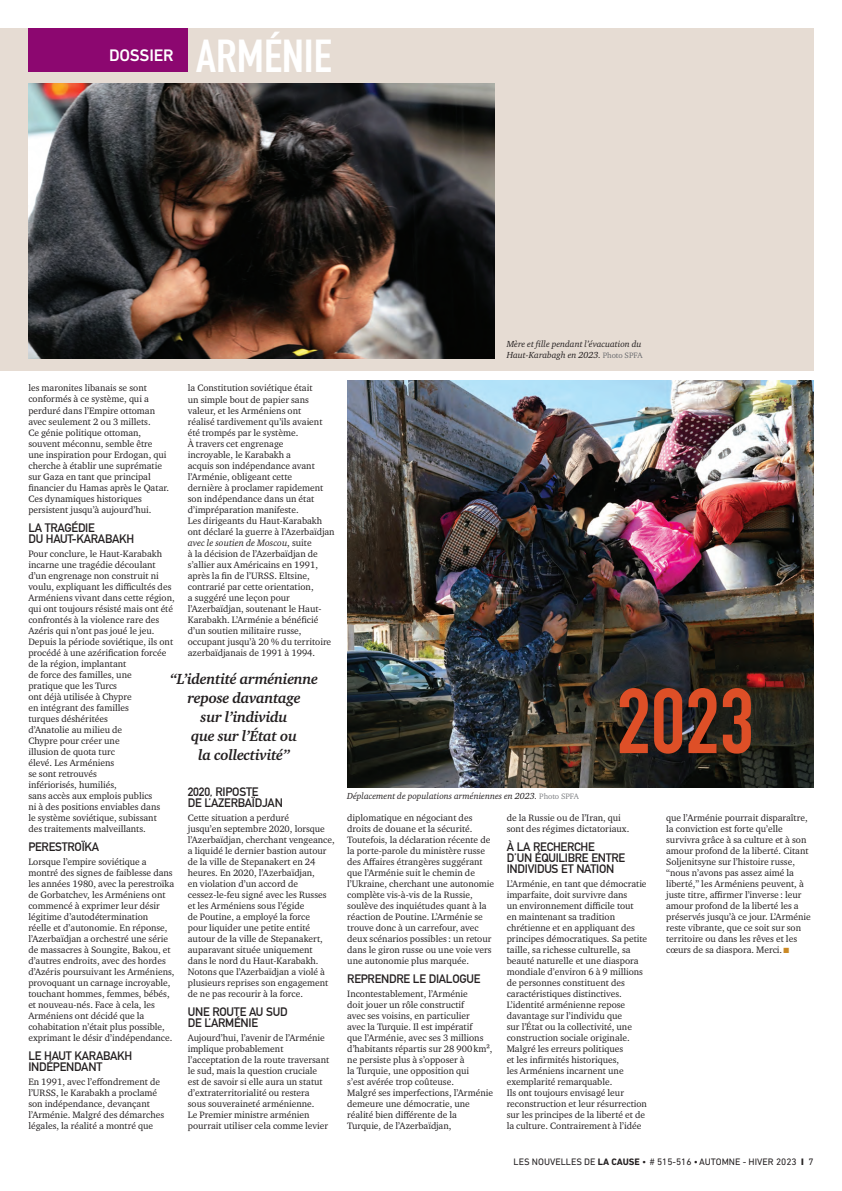
<style>
.page{position:relative;width:842px;height:1191px;background:#fff}
.page>*{position:absolute;margin:0;border:0;box-sizing:border-box;transform-origin:0 0}
.t1{font:700 90.6px "DIN Condensed";color:#de4f27}
.t2{font:700 45.5px "DIN Condensed";color:#fff;scale:1.07 1}
.t3{font:500 17px "DIN Next LT Pro";letter-spacing:-.015em;color:#fff}
.t4{font:italic 700 15px/19px "Charter ITC Std";letter-spacing:-.02em;color:#231f20;text-align:center}
.t5{font:700 12px/11px "DIN Alternate";letter-spacing:-.02em;color:#231f20}
.t6{font:9.5px/11px "Charter ITC Std";color:#231f20}
.t7{font:9.5px "DIN Next LT Pro";color:#231f20}
.t8{font:italic 9px/11px "Charter ITC Std";color:#231f20}
.s1{font-style:italic}
.s2{font-style:normal;font-size:8px;color:#6c6d70}
.s3{font-style:normal;font-size:8px;color:#808285}
.s4{color:#cb8a26}
.s5{font-weight:700}
.s6{font-weight:800}
</style>
<div class="page">
<div style="left:0;top:28px;width:814px;height:343px;background:#e6dcd3"></div>
<div style="left:28px;top:28px;width:160px;height:44px;background:#8c0770"></div>
<img style="left:28px;top:83px;width:467px;height:275px">
<img style="left:347px;top:380px;width:467px;height:407px">
<h3 class="t3" style="left:109px;top:46px;width:66px">DOSSIER</h3>
<h2 class="t2" style="left:196px;top:25px;width:128px">ARMÉNIE</h2>
<p class="t6" style="left:28px;top:382px;width:142px">les maronites libanais se sont conformés à ce système, qui a perduré dans l’Empire ottoman avec seulement 2 ou 3 millets.<br>Ce génie politique ottoman, souvent méconnu, semble être une inspiration pour Erdogan, qui cherche à établir une suprématie sur Gaza en tant que principal financier du Hamas après le Qatar.<br>Ces dynamiques historiques persistent jusqu’à aujourd’hui.</p>
<p class="t5" style="left:28px;top:521px;width:107px">LA TRAGÉDIE<br>DU HAUT-KARABAKH</p>
<p class="t6" style="left:28px;top:547px;width:148px">Pour conclure, le Haut-Karabakh incarne une tragédie découlant d’un engrenage non construit ni voulu, expliquant les difficultés des<br>Arméniens vivant dans cette région, qui ont toujours résisté mais ont été confrontés à la violence rare des<br>Azéris qui n’ont pas joué le jeu.<br>Depuis la période soviétique, ils ont procédé à une azérification forcée de la région, implantant<br>de force des familles, une<br>pratique que les Turcs<br>ont déjà utilisée à Chypre<br>en intégrant des familles<br>turques déshéritées<br>d’Anatolie au milieu de<br>Chypre pour créer une<br>illusion de quota turc<br>élevé. Les Arméniens<br>se sont retrouvés<br>infériorisés, humiliés,<br>sans accès aux emplois publics<br>ni à des positions enviables dans<br>le système soviétique, subissant<br>des traitements malveillants.</p>
<p class="t5" style="left:28px;top:840px;width:72px">PERESTROÏKA</p>
<p class="t6" style="left:28px;top:855px;width:148px">Lorsque l’empire soviétique a montré des signes de faiblesse dans les années 1980, avec la perestroïka de Gorbatchev, les Arméniens ont commencé à exprimer leur désir légitime d’autodétermination<br>réelle et d’autonomie. En réponse, l’Azerbaïdjan a orchestré une série de massacres à Soungite, Bakou, et d’autres endroits, avec des hordes d’Azéris poursuivant les Arméniens, provoquant un carnage incroyable, touchant hommes, femmes, bébés, et nouveau-nés. Face à cela, les Arméniens ont décidé que la cohabitation n’était plus possible, exprimant le désir d’indépendance.</p>
<p class="t5" style="left:28px;top:1049px;width:106px">LE HAUT KARABAKH<br>INDÉPENDANT</p>
<p class="t6" style="left:28px;top:1075px;width:137px">En 1991, avec l’effondrement de l’URSS, le Karabakh a proclamé son indépendance, devançant l’Arménie. Malgré des démarches légales, la réalité a montré que</p>
<p class="t6" style="left:188px;top:382px;width:148px">la Constitution soviétique était<br>un simple bout de papier sans valeur, et les Arméniens ont<br>réalisé tardivement qu’ils avaient été trompés par le système.<br>À travers cet engrenage<br>incroyable, le Karabakh a<br>acquis son indépendance avant l’Arménie, obligeant cette<br>dernière à proclamer rapidement son indépendance dans un état d’impréparation manifeste.<br>Les dirigeants du Haut-Karabakh ont déclaré la guerre à l’Azerbaïdjan <span class="s1">avec le soutien de Moscou</span>, suite<br>à la décision de l’Azerbaïdjan de s’allier aux Américains en 1991, après la fin de l’URSS. Eltsine, contrarié par cette orientation,<br>a suggéré une leçon pour l’Azerbaïdjan, soutenant le Haut-<br>Karabakh. L’Arménie a bénéficié d’un soutien militaire russe, occupant jusqu’à 20 % du territoire azerbaïdjanais de 1991 à 1994.</p>
<h3 class="t4" style="left:170px;top:669px;width:150px">“L’identité arménienne repose davantage<br>sur l’individu<br>que sur l’État ou<br>la collectivité”</h3>
<p class="t5" style="left:188px;top:785px;width:97px">2020, RIPOSTE<br>DE L’AZERBAÏDJAN</p>
<p class="t6" style="left:188px;top:811px;width:149px">Cette situation a perduré<br>jusqu’en septembre 2020, lorsque l’Azerbaïdjan, cherchant vengeance, a liquidé le dernier bastion autour de la ville de Stepanakert en 24 heures. En 2020, l’Azerbaïdjan,<br>en violation d’un accord de cessez-le-feu signé avec les Russes et les Arméniens sous l’égide<br>de Poutine, a employé la force<br>pour liquider une petite entité autour de la ville de Stepanakert, auparavant située uniquement<br>dans le nord du Haut-Karabakh.<br>Notons que l’Azerbaïdjan a violé à plusieurs reprises son engagement de ne pas recourir à la force.</p>
<p class="t5" style="left:188px;top:1005px;width:101px">UNE ROUTE AU SUD<br>DE L’ARMÉNIE</p>
<p class="t6" style="left:188px;top:1031px;width:143px">Aujourd’hui, l’avenir de l’Arménie implique probablement l’acceptation de la route traversant le sud, mais la question cruciale est de savoir si elle aura un statut d’extraterritorialité ou restera sous souveraineté arménienne.<br>Le Premier ministre arménien pourrait utiliser cela comme levier</p>
<p class="t8" style="left:507px;top:339px;width:137px">Mère et fille pendant l’évacuation du<br>Haut-Karabagh en 2023. <span class="s2">Photo SPFA</span></p>
<p class="t8" style="left:347px;top:790px;width:233px">Déplacement de populations arméniennes en 2023. <span class="s3">Photo SPFA</span></p>
<h1 class="t1" style="left:617px;top:660px;width:139px">2023</h1>
<p class="t6" style="left:347px;top:811px;width:148px">diplomatique en négociant des droits de douane et la sécurité.<br>Toutefois, la déclaration récente de la porte-parole du ministère russe des Affaires étrangères suggérant que l’Arménie suit le chemin de l’Ukraine, cherchant une autonomie complète vis-à-vis de la Russie, soulève des inquiétudes quant à la réaction de Poutine. L’Arménie se trouve donc à un carrefour, avec deux scénarios possibles : un retour dans le giron russe ou une voie vers une autonomie plus marquée.</p>
<p class="t5" style="left:347px;top:972px;width:135px">REPRENDRE LE DIALOGUE</p>
<p class="t6" style="left:347px;top:987px;width:147px">Incontestablement, l’Arménie<br>doit jouer un rôle constructif<br>avec ses voisins, en particulier<br>avec la Turquie. Il est impératif<br>que l’Arménie, avec ses 3 millions d’habitants répartis sur 28 900km², ne persiste plus à s’opposer à<br>la Turquie, une opposition qui<br>s’est avérée trop coûteuse.<br>Malgré ses imperfections, l’Arménie demeure une démocratie, une réalité bien différente de la<br>Turquie, de l’Azerbaïdjan,</p>
<p class="t6" style="left:507px;top:811px;width:124px">de la Russie ou de l’Iran, qui sont des régimes dictatoriaux.</p>
<p class="t5" style="left:507px;top:840px;width:120px">À LA RECHERCHE<br>D’UN ÉQUILIBRE ENTRE<br>INDIVIDUS ET NATION</p>
<p class="t6" style="left:507px;top:877px;width:142px">L’Arménie, en tant que démocratie imparfaite, doit survivre dans<br>un environnement difficile tout<br>en maintenant sa tradition chrétienne et en appliquant des principes démocratiques. Sa petite taille, sa richesse culturelle, sa beauté naturelle et une diaspora mondiale d’environ 6 à 9 millions de personnes constituent des caractéristiques distinctives.<br>L’identité arménienne repose davantage sur l’individu que<br>sur l’État ou la collectivité, une construction sociale originale.<br>Malgré les erreurs politiques<br>et les infirmités historiques,<br>les Arméniens incarnent une exemplarité remarquable.<br>Ils ont toujours envisagé leur reconstruction et leur résurrection sur les principes de la liberté et de la culture. Contrairement à l’idée</p>
<p class="t6" style="left:666px;top:811px;width:146px">que l’Arménie pourrait disparaître, la conviction est forte qu’elle survivra grâce à sa culture et à son amour profond de la liberté. Citant Soljenitsyne sur l’histoire russe, “nous n’avons pas assez aimé la liberté,” les Arméniens peuvent, à juste titre, affirmer l’inverse : leur amour profond de la liberté les a préservés jusqu’à ce jour. L’Arménie reste vibrante, que ce soit sur son territoire ou dans les rêves et les cœurs de sa diaspora. Merci. <span class="s4">■</span></p>
<p class="t7" style="left:514px;top:1156px;width:302px">LES NOUVELLES DE <span class="s5">LA CAUSE</span> • # 515-516 •AUTOMNE - HIVER 2023 <span class="s6">I</span> 7</p>
</div>
